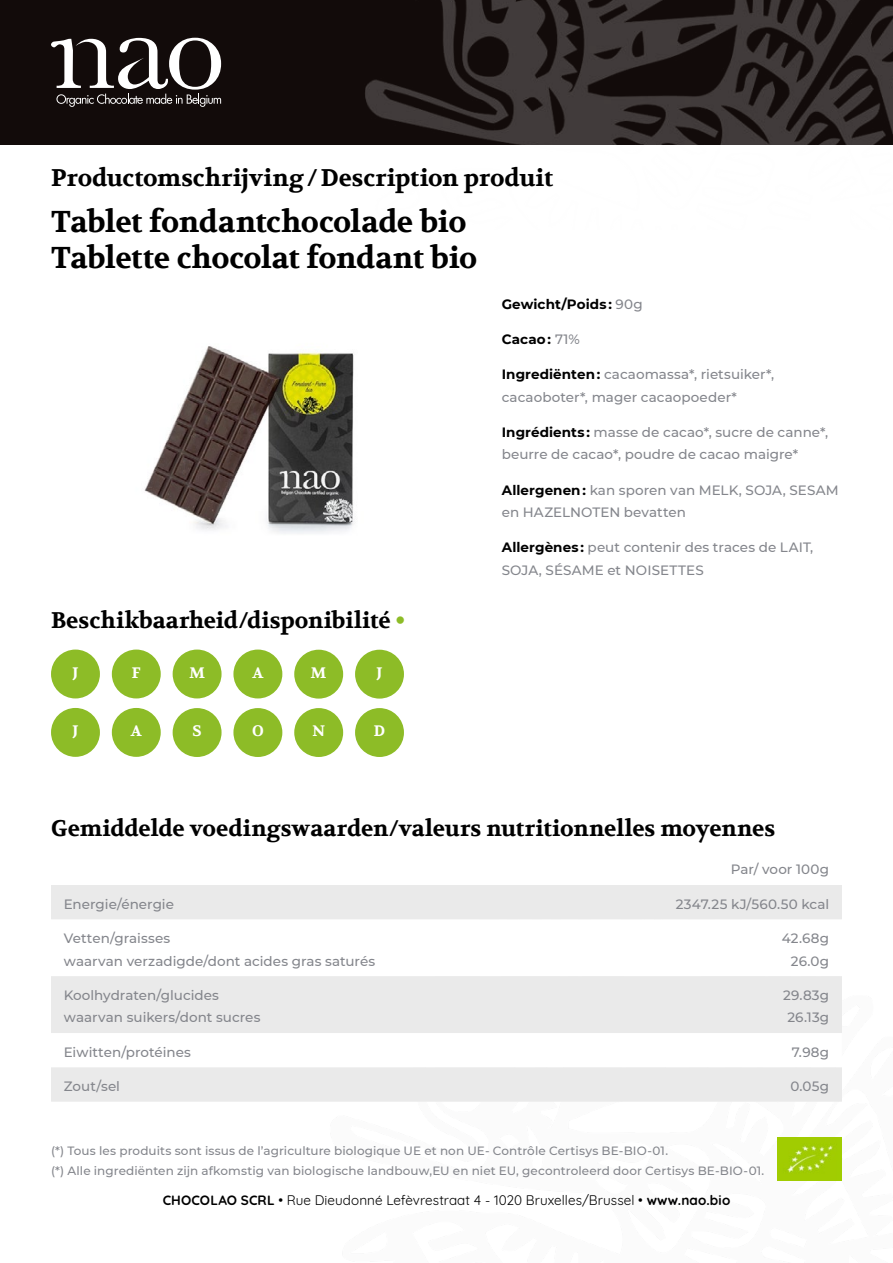
<style>
.page{position:relative;width:893px;height:1263px;background:#fff}
.page>*{position:absolute;margin:0;border:0;box-sizing:border-box;transform-origin:0 0}
.t1{font:700 30px/36px "Volkhov";letter-spacing:-.015em;color:#000}
.t2{font:700 24px "Volkhov";color:#000}
.t3{font:700 22.5px "Volkhov";color:#000}
.t4{font:700 15.15px "Volkhov";color:#fff}
.t5{font:500 13.5px/22.5px "Montserrat";letter-spacing:.005em;color:#84868c}
.t6{font:13.5px "Quicksand";letter-spacing:.005em;color:#000}
.t7{font:700 13.5px "Montserrat";letter-spacing:.005em;color:#000}
.t8{font:500 12px/19.5px "Montserrat";letter-spacing:.005em;color:#84868c}
.s1{color:#8dbc27}
.s2{font-weight:500;color:#84868c}
.s3{font-weight:700;color:#000}
.s4{font-weight:700}
</style>
<div class="page">
<div style="left:0;top:0;width:893px;height:145px;background:#120b0a"></div>
<img style="left:365px;top:0;width:528px;height:145px">
<img style="left:777px;top:1137px;width:65px;height:43px">
<svg style="left:51px;top:38px;width:170px;height:69px"></svg>
<img style="left:144px;top:346px;width:211px;height:188px">
<div style="left:51px;top:649px;width:49px;height:49px;background:#8dbc27;border-radius:50%"></div>
<div style="left:294px;top:650px;width:49px;height:49px;background:#8dbc27;border-radius:50%"></div>
<div style="left:173px;top:708px;width:49px;height:49px;background:#8dbc27;border-radius:50%"></div>
<div style="left:112px;top:649px;width:49px;height:49px;background:#8dbc27;border-radius:50%"></div>
<div style="left:355px;top:650px;width:49px;height:49px;background:#8dbc27;border-radius:50%"></div>
<div style="left:233px;top:708px;width:49px;height:49px;background:#8dbc27;border-radius:50%"></div>
<div style="left:173px;top:649px;width:49px;height:49px;background:#8dbc27;border-radius:50%"></div>
<div style="left:51px;top:708px;width:49px;height:49px;background:#8dbc27;border-radius:50%"></div>
<div style="left:294px;top:708px;width:49px;height:49px;background:#8dbc27;border-radius:50%"></div>
<div style="left:233px;top:649px;width:49px;height:49px;background:#8dbc27;border-radius:50%"></div>
<div style="left:112px;top:708px;width:49px;height:49px;background:#8dbc27;border-radius:50%"></div>
<div style="left:355px;top:708px;width:49px;height:49px;background:#8dbc27;border-radius:50%"></div>
<svg style="left:51px;top:885px;width:791px;height:217px;fill:#eaeaea"></svg>
<h2 class="t2" style="left:51px;top:163px;width:504px">Productomschrijving/Description produit</h2>
<h1 class="t1" style="left:51px;top:205px;width:428px">Tablet fondantchocolade bio<br>Tablette chocolat fondant bio</h1>
<h3 class="t3" style="left:51px;top:607px;width:356px">Beschikbaarheid/disponibilité <span class="s1">•</span></h3>
<p class="t4" style="left:252px;top:664px;width:13px">A</p>
<p class="t4" style="left:73px;top:664px;width:7px">J</p>
<p class="t4" style="left:311px;top:664px;width:17px">M</p>
<p class="t4" style="left:132px;top:664px;width:10px">F</p>
<p class="t4" style="left:377px;top:664px;width:7px">J</p>
<p class="t4" style="left:189px;top:664px;width:17px">M</p>
<p class="t4" style="left:193px;top:722px;width:11px">S</p>
<p class="t4" style="left:252px;top:722px;width:13px">O</p>
<p class="t4" style="left:131px;top:722px;width:13px">A</p>
<p class="t4" style="left:374px;top:722px;width:13px">D</p>
<p class="t4" style="left:73px;top:722px;width:7px">J</p>
<p class="t4" style="left:312px;top:722px;width:14px">N</p>
<p class="t7" style="left:502px;top:294px;width:143px">Gewicht/Poids : <span class="s2">90g</span></p>
<p class="t7" style="left:502px;top:329px;width:80px">Cacao : <span class="s2">71%</span></p>
<p class="t5" style="left:502px;top:363px;width:274px"><span class="s3">Ingrediënten :</span> cacaomassa*, rietsuiker*, cacaoboter*, mager cacaopoeder*</p>
<p class="t5" style="left:502px;top:420px;width:328px"><span class="s3">Ingrédients :</span> masse de cacao*, sucre de canne*, beurre de cacao*, poudre de cacao maigre*</p>
<p class="t5" style="left:502px;top:478px;width:338px"><span class="s3">Allergenen :</span> kan sporen van MELK, SOJA, SESAM en HAZELNOTEN bevatten</p>
<p class="t5" style="left:502px;top:536px;width:313px"><span class="s3">Allergènes :</span> peut contenir des traces de LAIT,<br>SOJA, SÉSAME et NOISETTES</p>
<h3 class="t3" style="left:51px;top:815px;width:726px">Gemiddelde voedingswaarden/valeurs nutritionnelles moyennes</h3>
<p class="t5" style="left:731px;top:858px;width:100px">Par/ voor 100g</p>
<p class="t5" style="left:64px;top:892px;width:112px">Energie/énergie</p>
<p class="t5" style="left:676px;top:892px;width:155px">2347.25 kJ/560.50 kcal</p>
<p class="t5" style="left:64px;top:926px;width:313px">Vetten/graisses<br>waarvan verzadigde/dont acides gras saturés</p>
<p class="t5" style="left:782px;top:926px;width:49px;text-align:right">42.68g<br>26.0g</p>
<p class="t5" style="left:64px;top:983px;width:198px">Koolhydraten/glucides waarvan suikers/dont sucres</p>
<p class="t5" style="left:783px;top:983px;width:47px;text-align:center">29.83g<br>26.13g</p>
<p class="t5" style="left:64px;top:1040px;width:129px">Eiwitten/protéines</p>
<p class="t5" style="left:792px;top:1040px;width:39px">7.98g</p>
<p class="t5" style="left:64px;top:1074px;width:58px">Zout/sel</p>
<p class="t5" style="left:790px;top:1074px;width:40px">0.05g</p>
<p class="t8" style="left:51px;top:1141px;width:715px">(*) Tous les produits sont issus de l’agriculture biologique UE et non UE- Contrôle Certisys BE-BIO-01.<br>(*) Alle ingrediënten zijn afkomstig van biologische landbouw,EU en niet EU, gecontroleerd door Certisys BE-BIO-01.</p>
<p class="t6" style="left:163px;top:1189px;width:569px"><span class="s4">CHOCOLAO SCRL</span> • Rue Dieudonné Lefèvrestraat 4 - 1020 Bruxelles/Brussel • <span class="s4">www.nao.bio</span></p>
</div>
